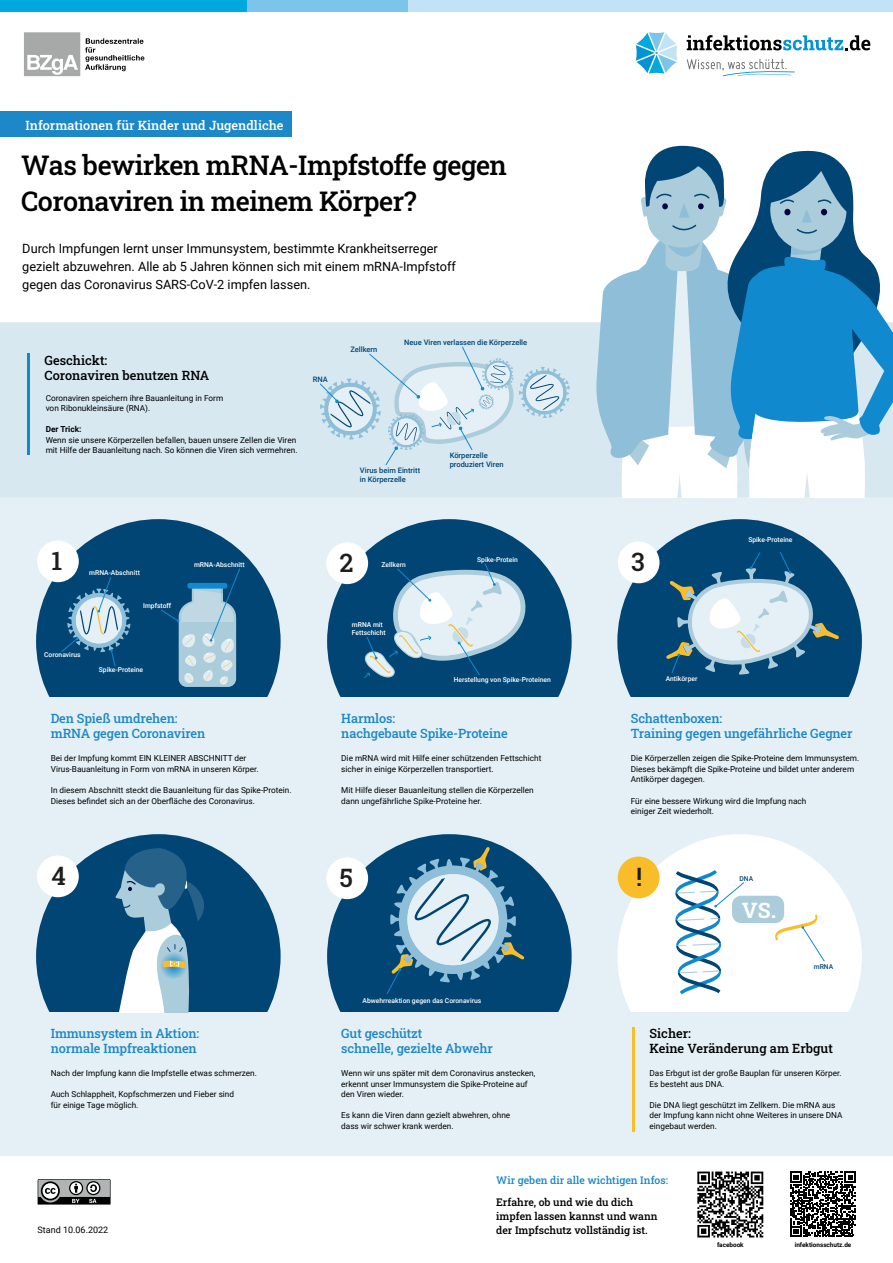
<style>
.page{position:relative;width:893px;height:1263px;background:#fff}
.page>*{position:absolute;margin:0;border:0;box-sizing:border-box;transform-origin:0 0}
.p-Titel{font:500 27px/36px "Roboto Slab";letter-spacing:-.02em;color:#000}
.t1{font:500 25.35px "Roboto Slab";color:#1d1d1b}
.t2{font:700 21.23px "Roboto Slab";color:#fff}
.t3{font:500 12.75px/15.3px "Roboto Slab";letter-spacing:-.01em;color:#1d88c7}
.p-einleitung{font:12.75px/18px "Roboto";color:#000}
.t4{font:500 12.75px/15.3px "Roboto Slab";color:#000}
.p-Untertitel{font:500 12.75px "Roboto Slab";color:#fff}
.p-abbinder{font:500 10.5px/13.9px "Roboto Slab";color:#000}
.p-abbinder-2{font:500 10.5px "Roboto Slab";color:#1d88c7}
.p-stand{font:9px "Roboto";color:#000}
.t5{font:8.25px/10.5px "Roboto";color:#000}
.t6{font:500 7.5px/9px "Roboto";color:#004574}
.t7{font:500 6.75px/8.1px "Roboto";color:#fff}
.t8{font:500 6.75px "Roboto";color:#004574}
.t9{font:700 6.38px "Roboto";color:#000}
.s1{font-weight:700}
</style>
<div class="page">
<div style="left:0;top:497px;width:893px;height:659px;background:#e4f0f6"></div>
<div style="left:0;top:322px;width:594px;height:175px;background:#d7e8f1"></div>
<div style="left:36px;top:519px;width:245px;height:245px;background:#004574;border-radius:50%"></div>
<div style="left:327px;top:519px;width:245px;height:245px;background:#004574;border-radius:50%"></div>
<div style="left:617px;top:519px;width:245px;height:245px;background:#004574;border-radius:50%"></div>
<div style="left:617px;top:697px;width:245px;height:127px;background:#e4f0f6"></div>
<div style="left:327px;top:697px;width:245px;height:127px;background:#e4f0f6"></div>
<div style="left:40px;top:697px;width:245px;height:127px;background:#e4f0f6"></div>
<div style="left:36px;top:834px;width:245px;height:245px;background:#004574;border-radius:50%"></div>
<div style="left:327px;top:834px;width:245px;height:245px;background:#004574;border-radius:50%"></div>
<div style="left:617px;top:834px;width:245px;height:245px;background:#fff;border-radius:50%"></div>
<div style="left:617px;top:1012px;width:245px;height:127px;background:#e4f0f6"></div>
<div style="left:327px;top:1012px;width:245px;height:127px;background:#e4f0f6"></div>
<div style="left:40px;top:1012px;width:245px;height:127px;background:#e4f0f6"></div>
<hr style="left:27px;top:353px;width:3px;height:102px;background:#1189ce">
<hr style="left:632px;top:1027px;width:3px;height:105px;background:#fabd2a">
<svg style="left:675px;top:870px;width:70px;height:124px"></svg>
<div style="left:732px;top:896px;width:52px;height:27px;background:#abccda;border-radius:9px"></div>
<svg style="left:775px;top:914px;width:50px;height:48px"></svg>
<svg style="left:594px;top:145px;width:299px;height:352px"></svg>
<svg style="left:666px;top:551px;width:173px;height:124px"></svg>
<svg style="left:386px;top:847px;width:139px;height:147px"></svg>
<div style="left:37px;top:540px;width:42px;height:42px;background:#fff;border-radius:50%"></div>
<div style="left:618px;top:541px;width:41px;height:42px;background:#fff;border-radius:50%"></div>
<div style="left:326px;top:542px;width:42px;height:42px;background:#fff;border-radius:50%"></div>
<div style="left:37px;top:855px;width:42px;height:42px;background:#fff;border-radius:50%"></div>
<div style="left:618px;top:856px;width:41px;height:42px;background:#fabd2a;border-radius:50%"></div>
<div style="left:326px;top:857px;width:42px;height:42px;background:#fff;border-radius:50%"></div>
<svg style="left:364px;top:563px;width:162px;height:116px"></svg>
<svg style="left:319px;top:346px;width:251px;height:120px;background:#cfe3ed"></svg>
<svg style="left:61px;top:576px;width:70px;height:91px"></svg>
<svg style="left:161px;top:568px;width:79px;height:119px"></svg>
<svg style="left:115px;top:842px;width:94px;height:170px"></svg>
<svg style="left:790px;top:1171px;width:66px;height:66px"></svg>
<div style="left:0;top:0;width:248px;height:12px;background:#00a8de"></div>
<div style="left:248px;top:0;width:160px;height:12px;background:#7cc4e9"></div>
<div style="left:408px;top:0;width:485px;height:12px;background:#c2e2f5"></div>
<svg style="left:636px;top:32px;width:41px;height:42px"></svg>
<svg style="left:687px;top:35px;width:183px;height:15px"></svg>
<svg style="left:687px;top:59px;width:108px;height:17px"></svg>
<div style="left:0;top:111px;width:291px;height:26px;background:#1d88c7"></div>
<svg style="left:697px;top:1171px;width:66px;height:66px"></svg>
<svg style="left:38px;top:1179px;width:73px;height:25px;background:#787979"></svg>
<svg style="left:24px;top:32px;width:121px;height:44px"></svg>
<p class="p-Untertitel" style="left:26px;top:116px;width:259px">Informationen für Kinder und Jugendliche</p>
<p class="p-Titel" style="left:21px;top:147px;width:487px">Was bewirken mRNA-Impfstoffe gegen<br>Coronaviren in meinem Körper?</p>
<p class="p-einleitung" style="left:22px;top:239px;width:435px">Durch Impfungen lernt unser Immunsystem, bestimmte Krankheitserreger gezielt abzuwehren. Alle ab 5 Jahren können sich mit einem mRNA-Impfstoff gegen das Coronavirus SARS-CoV-2 impfen lassen.</p>
<h1 class="t4" style="left:45px;top:352px;width:166px">Geschickt:<br>Coronaviren -benutzen RNA</h1>
<p class="t5" style="left:46px;top:392px;width:179px">Coronaviren speichern ihre Bauanleitung in Form von -Ribonukleinsäure (RNA).</p>
<p class="t5" style="left:46px;top:424px;width:253px"><span class="s1">Der Trick:<br></span>Wenn sie unsere Körperzellen befallen, bauen unsere Zellen die Viren mit Hilfe der Bauanleitung nach. So können die Viren sich vermehren.</p>
<p class="t6" style="left:313px;top:375px;width:17px">RNA</p>
<p class="t6" style="left:350px;top:344px;width:28px">Zellkern</p>
<p class="t6" style="left:404px;top:337px;width:124px">Neue Viren verlassen die Körperzelle</p>
<p class="t6" style="left:360px;top:466px;width:62px">Virus beim Eintritt in Körperzelle</p>
<p class="t6" style="left:450px;top:451px;width:55px">Körperzelle produziert Viren</p>
<h2 class="t1" style="left:52px;top:544px;width:12px">1</h2>
<h2 class="t1" style="left:340px;top:545px;width:16px">2</h2>
<h2 class="t1" style="left:631px;top:545px;width:15px">3</h2>
<p class="t7" style="left:477px;top:555px;width:42px">Spike-Protein</p>
<p class="t7" style="left:194px;top:560px;width:52px">mRNA-Abschnitt</p>
<p class="t7" style="left:382px;top:561px;width:26px">Zellkern</p>
<p class="t7" style="left:89px;top:568px;width:52px">mRNA-Abschnitt</p>
<p class="t7" style="left:44px;top:650px;width:38px">Coronavirus</p>
<p class="t7" style="left:143px;top:601px;width:30px">Impfstoff</p>
<p class="t7" style="left:99px;top:665px;width:46px">Spike-Proteine</p>
<p class="t7" style="left:352px;top:620px;width:35px">mRNA mit<br>Fettschicht</p>
<p class="t7" style="left:454px;top:675px;width:99px">Herstellung von Spike-Proteinen</p>
<p class="t7" style="left:666px;top:674px;width:33px">Antikörper</p>
<p class="t7" style="left:748px;top:536px;width:46px">Spike-Proteine</p>
<h2 class="t3" style="left:51px;top:710px;width:156px">Den Spieß umdrehen: mRNA -gegen Coronaviren</h2>
<p class="t5" style="left:51px;top:753px;width:209px">Bei der Impfung kommt EIN KLEINER ABSCHNITT der<br>Virus-Bauanleitung in Form von mRNA in unseren Körper.</p>
<p class="t5" style="left:51px;top:784px;width:242px">In diesem Abschnitt steckt die Bauanleitung für das Spike-Protein.<br>Dieses befindet sich an der Oberfläche des Coronavirus.</p>
<h2 class="t3" style="left:341px;top:710px;width:168px">Harmlos:<br>-nachgebaute -Spike--Proteine</h2>
<p class="t5" style="left:341px;top:753px;width:202px">Die mRNA wird mit Hilfe einer schützenden Fettschicht sicher in einige Körperzellen transportiert.</p>
<p class="t5" style="left:341px;top:784px;width:194px">Mit Hilfe dieser Bauanleitung stellen die Körperzellen dann ungefährliche Spike-Proteine her.</p>
<h2 class="t3" style="left:631px;top:710px;width:223px">Schattenboxen:<br>-Training -gegen -ungefährliche Gegner</h2>
<p class="t5" style="left:631px;top:753px;width:230px">Die Körperzellen zeigen die Spike-Proteine dem Immunsystem.<br>Dieses bekämpft die Spike-Proteine und bildet unter anderem<br>Antikörper dagegen.</p>
<p class="t5" style="left:631px;top:795px;width:177px">Für eine bessere Wirkung wird die Impfung nach -einiger Zeit -wiederholt.</p>
<h2 class="t1" style="left:52px;top:859px;width:16px">4</h2>
<h2 class="t1" style="left:340px;top:860px;width:15px">5</h2>
<h2 class="t1" style="left:636px;top:860px;width:8px">!</h2>
<p class="t7" style="left:363px;top:996px;width:120px">Abwehrreaktion gegen das Coronavirus</p>
<p class="t8" style="left:739px;top:874px;width:15px">DNA</p>
<h3 class="t2" style="left:742px;top:895px;width:36px">VS.</h3>
<p class="t8" style="left:814px;top:962px;width:21px">mRNA</p>
<h2 class="t3" style="left:51px;top:1025px;width:150px">Immunsystem in Aktion: normale Impfreaktionen</h2>
<p class="t5" style="left:51px;top:1068px;width:208px">Nach der Impfung kann die Impfstelle etwas schmerzen.</p>
<p class="t5" style="left:51px;top:1089px;width:185px">Auch Schlappheit, Kopfschmerzen und Fieber sind für -einige Tage möglich.</p>
<p class="p-stand" style="left:38px;top:1224px;width:72px">Stand 10.06.2022</p>
<h2 class="t3" style="left:341px;top:1025px;width:153px">Gut geschützt<br>-schnelle, -gezielte Abwehr</h2>
<h1 class="t4" style="left:649px;top:1025px;width:185px">Sicher:<br>-Keine -Veränderung am Erbgut</h1>
<p class="t5" style="left:341px;top:1068px;width:196px">Wenn wir uns später mit dem Coronavirus anstecken, erkennt unser Immunsystem die Spike-Proteine auf den Viren wieder.</p>
<p class="t5" style="left:341px;top:1110px;width:170px">Es kann die Viren dann gezielt abwehren, ohne dass wir schwer krank werden.</p>
<p class="t5" style="left:649px;top:1068px;width:193px">Das Erbgut ist der große Bauplan für unseren Körper.<br>Es besteht aus DNA.</p>
<p class="t5" style="left:649px;top:1099px;width:194px">Die DNA liegt geschützt im Zellkern. Die mRNA aus der Impfung kann nicht ohne Weiteres in unsere DNA eingebaut werden.</p>
<p class="p-abbinder-2" style="left:496px;top:1173px;width:173px">Wir geben dir alle wichtigen Infos:</p>
<p class="p-abbinder" style="left:496px;top:1195px;width:163px">Erfahre, ob und wie du dich -impfen lassen kannst und wann der Impfschutz vollständig ist.</p>
<p class="t9" style="left:717px;top:1240px;width:28px">facebook</p>
<p class="t9" style="left:795px;top:1240px;width:58px">infektionsschutz.de</p>
</div>
